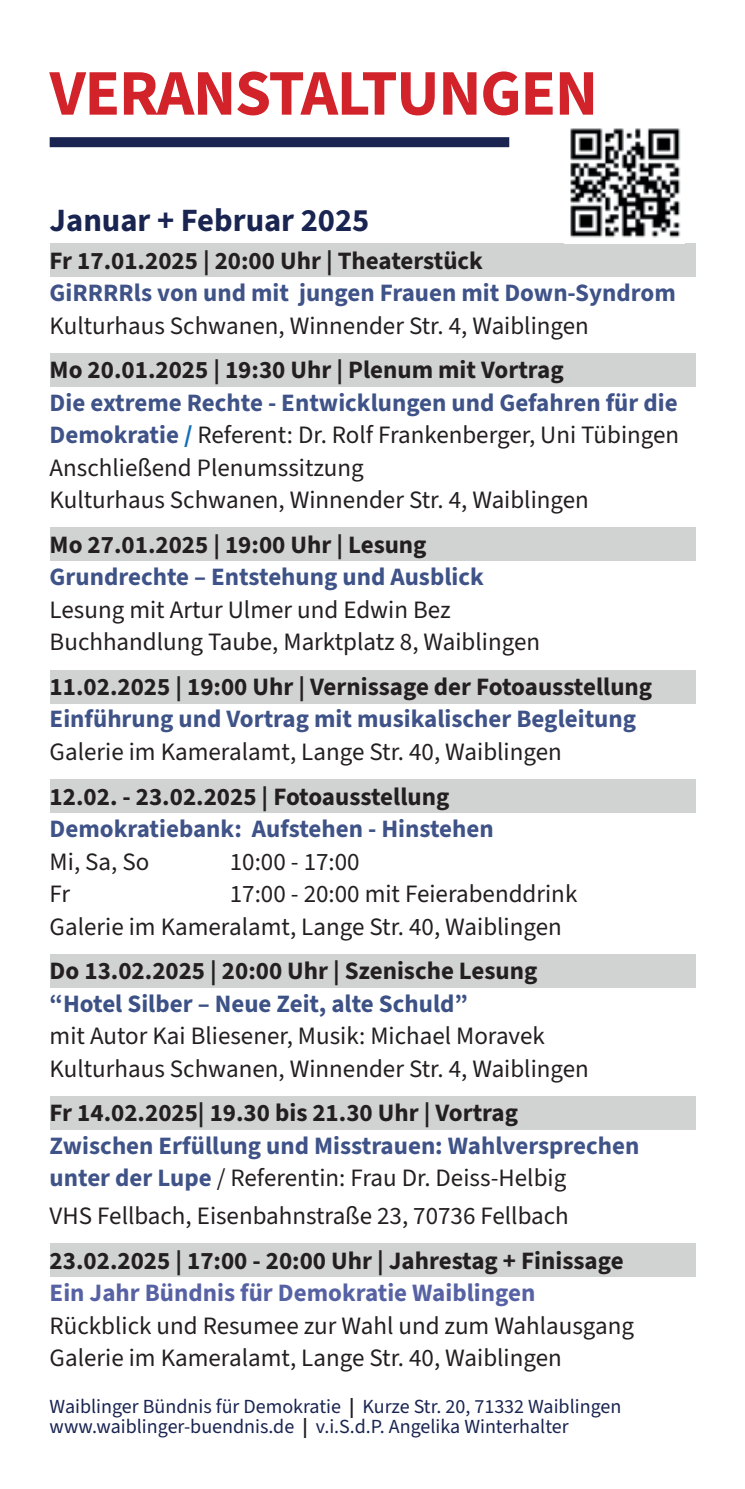
<style>
.page{position:relative;width:745px;height:1489px;background:#fff}
.page>*{position:absolute;margin:0;border:0;box-sizing:border-box;transform-origin:0 0}
.t1{font:700 65px "Source Sans 3";letter-spacing:-.02em;color:#d2222a}
.t2{font:700 32.5px "Source Sans 3";color:#192451}
.t3{font:25px/32.5px "Source Sans 3";color:#231f20}
.t4{font:700 25px "Source Sans 3";color:#231f20}
.t5{font:700 25px/32.5px "Source Sans 3";color:#3f5388}
.t6{font:700 25px "Source Sans 3";color:#5762a4}
.t7{font:700 25px "Source Sans 3";color:#3c5186}
.t8{font:20px/20px "Source Sans 3";color:#192451}
.s1{font-weight:700;color:#3f5388}
.s2{font-weight:700;color:#146fb8}
.s3{font-weight:400;color:#231f20}
.s4{font-weight:700;color:#231f20}
</style>
<div class="page">
<div style="left:50px;top:137px;width:459px;height:10px;background:#192451"></div>
<div style="left:50px;top:243px;width:644px;height:34px;background:#d1d2d2"></div>
<div style="left:50px;top:353px;width:644px;height:33px;background:#d1d2d2"></div>
<div style="left:50px;top:528px;width:644px;height:33px;background:#d1d2d2"></div>
<div style="left:50px;top:670px;width:644px;height:33px;background:#d1d2d2"></div>
<div style="left:50px;top:779px;width:644px;height:33px;background:#d1d2d2"></div>
<div style="left:50px;top:954px;width:644px;height:33px;background:#d1d2d2"></div>
<div style="left:50px;top:1096px;width:644px;height:33px;background:#d1d2d2"></div>
<div style="left:50px;top:1243px;width:644px;height:33px;background:#d1d2d2"></div>
<img style="left:564px;top:128px;width:120px;height:116px">
<h1 class="t1" style="left:50px;top:50px;width:549px">VERANSTALTUNGEN</h1>
<h2 class="t2" style="left:50px;top:199px;width:321px">Januar + Februar 2025</h2>
<p class="t4" style="left:50px;top:244px;width:434px">Fr 17.01.2025 | 20:00 Uhr | Theaterstück</p>
<p class="t5" style="left:50px;top:276px;width:627px">GiRRRRls von und mit jungen Frauen mit Down-Syndrom</p>
<p class="t3" style="left:50px;top:309px;width:540px">Kulturhaus Schwanen, Winnender Str. 4, Waiblingen</p>
<p class="t4" style="left:50px;top:353px;width:515px">Mo 20.01.2025 | 19:30 Uhr | Plenum mit Vortrag</p>
<p class="t3" style="left:50px;top:386px;width:630px"><span class="s1">Die extreme Rechte - Entwicklungen und Gefahren für die Demokratie</span> <span class="s2">/</span> Referent: Dr. Rolf Frankenberger, Uni Tübingen Anschließend Plenumssitzung<br>Kulturhaus Schwanen, Winnender Str. 4, Waiblingen</p>
<p class="t4" style="left:50px;top:528px;width:378px">Mo 27.01.2025 | 19:00 Uhr | Lesung</p>
<p class="t5" style="left:50px;top:560px;width:435px">Grundrechte – Entstehung und Ausblick</p>
<p class="t3" style="left:50px;top:593px;width:491px">Lesung mit Artur Ulmer und Edwin Bez<br>Buchhandlung Taube, Marktplatz 8, Waiblingen</p>
<p class="t4" style="left:50px;top:670px;width:603px">11.02.2025 | 19:00 Uhr | Vernissage der Fotoausstellung</p>
<p class="t5" style="left:50px;top:702px;width:587px">Einführung und Vortrag mit musikalischer Begleitung</p>
<p class="t3" style="left:50px;top:735px;width:513px">Galerie im Kameralamt, Lange Str. 40, Waiblingen</p>
<p class="t4" style="left:50px;top:779px;width:401px">12.02. - 23.02.2025 | Fotoausstellung</p>
<p class="t5" style="left:50px;top:812px;width:445px">Demokratiebank: Aufstehen - Hinstehen</p>
<p class="t3" style="left:50px;top:845px;width:101px">Mi, Sa, So</p>
<p class="t3" style="left:230px;top:845px;width:131px">10:00 - 17:00</p>
<p class="t3" style="left:50px;top:877px;width:22px">Fr</p>
<p class="t3" style="left:50px;top:877px;width:529px;text-indent:180px">17:00 - 20:00 mit Feierabenddrink<br>Galerie im Kameralamt, Lange Str. 40, Waiblingen</p>
<p class="t4" style="left:50px;top:954px;width:489px">Do 13.02.2025 | 20:00 Uhr | Szenische Lesung</p>
<p class="t7" style="left:50px;top:987px;width:419px">“Hotel Silber – Neue Zeit, alte Schuld”</p>
<p class="t3" style="left:50px;top:1019px;width:540px">mit Autor Kai Bliesener, Musik: Michael Moravek<br>Kulturhaus Schwanen, Winnender Str. 4, Waiblingen</p>
<p class="t4" style="left:50px;top:1096px;width:469px">Fr 14.02.2025| 19.30 bis 21.30 Uhr | Vortrag</p>
<p class="t5" style="left:50px;top:1129px;width:591px">Zwischen Erfüllung und Misstrauen: Wahlversprechen unter der Lupe <span class="s3">/ Referentin: Frau Dr. Deiss-Helbig</span></p>
<p class="t3" style="left:50px;top:1199px;width:520px">VHS Fellbach, Eisenbahnstraße 23, 70736 Fellbach</p>
<p class="t4" style="left:50px;top:1243px;width:575px">23.02.2025 | 17:00 - 20:00 Uhr | Jahrestag + Finissage</p>
<p class="t6" style="left:50px;top:1276px;width:487px">Ein Jahr Bündnis für Demokratie Waiblingen</p>
<p class="t3" style="left:50px;top:1308px;width:585px">Rückblick und Resumee zur Wahl und zum Wahlausgang<br>Galerie im Kameralamt, Lange Str. 40, Waiblingen</p>
<p class="t8" style="left:50px;top:1396px;width:573px">Waiblinger Bündnis für Demokratie <span class="s4">|</span> Kurze Str. 20, 71332 Waiblingen www.waiblinger-buendnis.de <span class="s4">|</span> v.i.S.d.P. Angelika Winterhalter</p>
</div>
